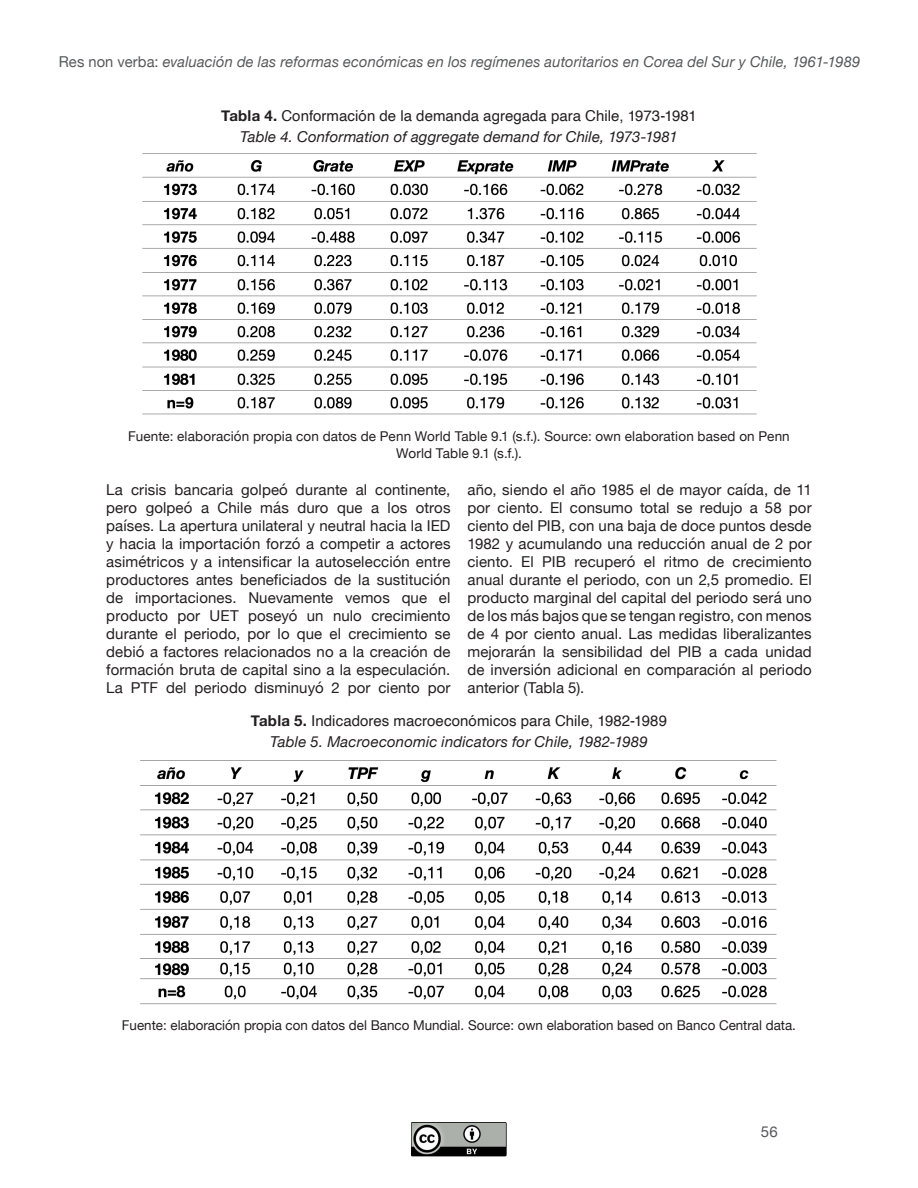
<style>
.page{position:relative;width:918px;height:1188px;background:#fff}
.page>*{position:absolute;margin:0;border:0;box-sizing:border-box;transform-origin:0 0}
.t1{font:15px/18px "Helvetica Neue";letter-spacing:.01em;color:#231f20;text-align:justify}
.t2{font:15px "Helvetica";letter-spacing:.005em;color:#231f20}
.t3{font:italic 15px "Helvetica Neue";letter-spacing:.01em;color:#231f20}
.t4{font:italic 15px "Helvetica Neue";letter-spacing:.01em;color:#57585a}
.t5{font:15px "Helvetica Neue";color:#57585a}
.t6{font:13.5px/16.5px "Helvetica Neue";color:#231f20;text-align:center}
.s1{font-style:normal}
.s2{font-family:"Helvetica Neue";font-weight:700}
</style>
<div class="page">
<img style="left:412px;top:1123px;width:94px;height:33px">
<img style="left:142px;top:153px;width:615px;height:262px">
<img style="left:140px;top:760px;width:637px;height:245px">
<p class="t4" style="left:59px;top:51px;width:803px"><span class="s1">Res non verba:</span> evaluación de las reformas económicas en los regímenes autoritarios en Corea del Sur y Chile, 1961-1989</p>
<p class="t2" style="left:221px;top:104px;width:477px"><span class="s2">Tabla 4.</span> Conformación de la demanda agregada para Chile, 1973-1981</p>
<p class="t3" style="left:240px;top:126px;width:439px">Table 4. Conformation of aggregate demand for Chile, 1973-1981</p>
<p class="t6" style="left:128px;top:429px;width:663px">Fuente: elaboración propia con datos de Penn World Table 9.1 (s.f.). Source: own elaboration based on Penn<br>World Table 9.1 (s.f.).</p>
<p class="t1" style="left:106px;top:481px;width:346px">La crisis bancaria golpeó durante al continente, pero golpeó a Chile más duro que a los otros países. La apertura unilateral y neutral hacia la IED y hacia la importación forzó a competir a actores asimétricos y a intensificar la autoselección entre productores antes beneficiados de la sustitución de importaciones. Nuevamente vemos que el producto por UET poseyó un nulo crecimiento durante el periodo, por lo que el crecimiento se debió a factores relacionados no a la creación de formación bruta de capital sino a la especulación.<br>La PTF del periodo disminuyó 2 por ciento por</p>
<p class="t1" style="left:467px;top:481px;width:346px">año, siendo el año 1985 el de mayor caída, de 11 por ciento. El consumo total se redujo a 58 por ciento del PIB, con una baja de doce puntos desde 1982 y acumulando una reducción anual de 2 por ciento. El PIB recuperó el ritmo de crecimiento anual durante el periodo, con un 2,5 promedio. El producto marginal del capital del periodo será uno de los más bajos que se tengan registro, con menos de 4 por ciento anual. Las medidas liberalizantes mejorarán la sensibilidad del PIB a cada unidad de inversión adicional en comparación al periodo anterior (Tabla 5).</p>
<p class="t2" style="left:251px;top:710px;width:418px"><span class="s2">Tabla 5.</span> Indicadores macroeconómicos para Chile, 1982-1989</p>
<p class="t3" style="left:270px;top:731px;width:379px">Table 5. Macroeconomic indicators for Chile, 1982-1989</p>
<p class="t6" style="left:122px;top:1018px;width:676px">Fuente: elaboración propia con datos del Banco Mundial. Source: own elaboration based on Banco Central data.</p>
<p class="t5" style="left:761px;top:1121px;width:18px">56</p>
</div>
